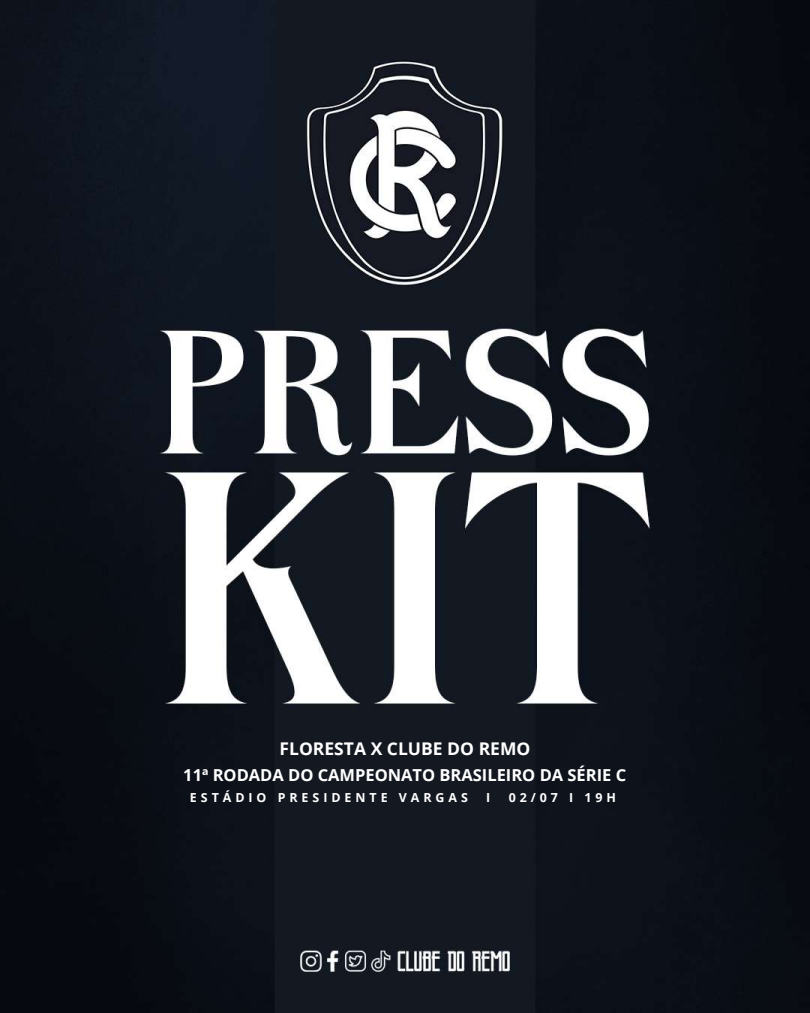
<style>
.page{position:relative;width:810px;height:1013px;background:#fff}
.page>*{position:absolute;margin:0;border:0;box-sizing:border-box;transform-origin:0 0}
.t1{font:700 17.5px "Open Sans";color:#fff}
.t2{font:700 16.5px "Open Sans";color:#fff}
.t3{font:700 12.4px "Open Sans";letter-spacing:.32em;color:#fff}
</style>
<div class="page">
<img style="left:0;top:0;width:810px;height:1012px">
<p class="t1" style="left:280px;top:736px;width:252px">FLORESTA X CLUBE DO REMO</p>
<p class="t2" style="left:183px;top:763px;width:444px">11ª RODADA DO CAMPEONATO BRASILEIRO DA SÉRIE C</p>
<p class="t3" style="left:190px;top:789px;width:279px">ESTÁDIO PRESIDENTE VARGAS</p>
<p class="t3" style="left:486px;top:789px;width:6px">I</p>
<p class="t3" style="left:509px;top:789px;width:109px">02/07 I 19H</p>
</div>
